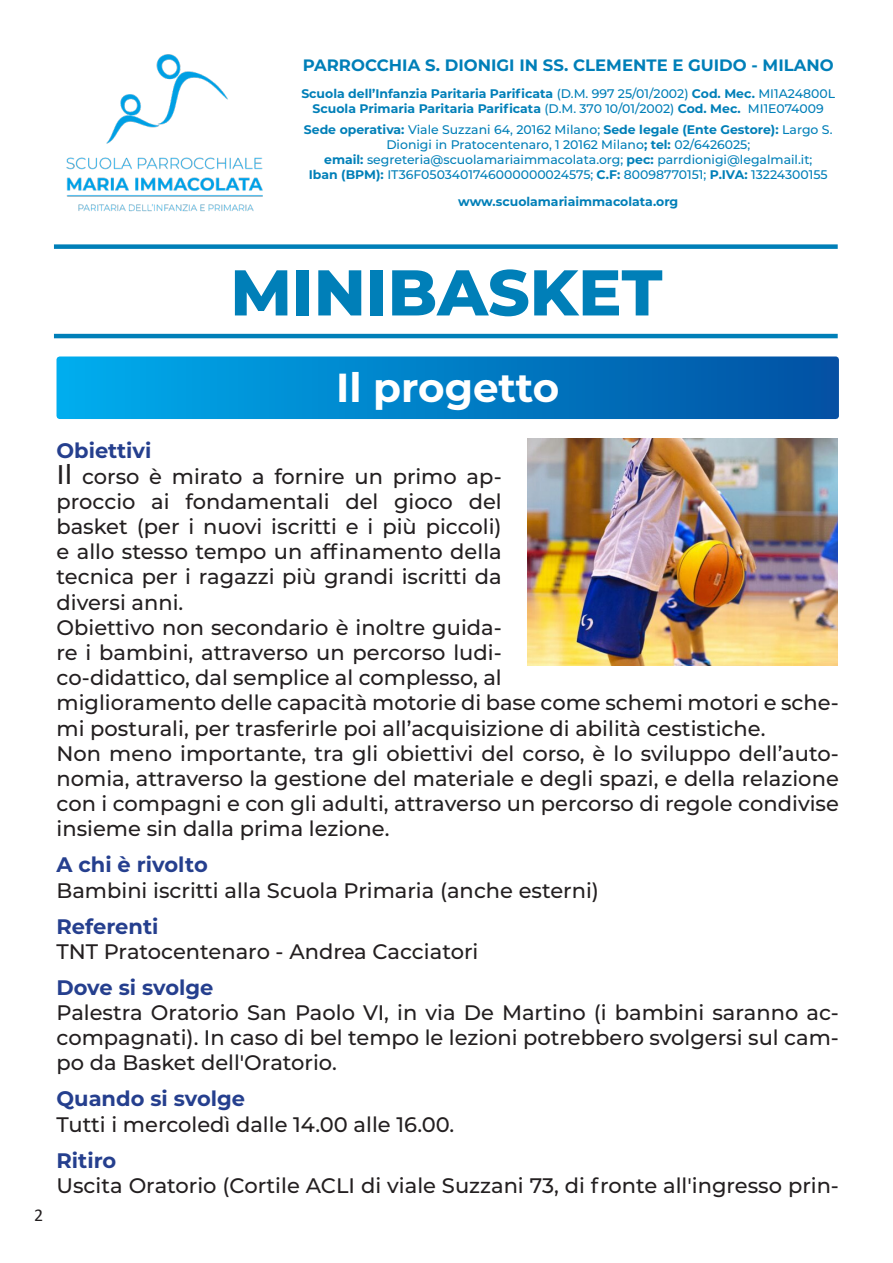
<style>
.page{position:relative;width:893px;height:1263px;background:#fff}
.page>*{position:absolute;margin:0;border:0;box-sizing:border-box;transform-origin:0 0}
.t1{font:800 64.5px "Montserrat";color:#007fb8}
.t2{font:700 40.5px "Montserrat";color:#fff}
.t3{font:500 21px/25.2px "Montserrat";color:#231f20}
.t4{font:700 21px "Montserrat";color:#253f8e}
.t5{font:18px "Calibri";color:#231f20}
.t6{font:700 16.5px "Montserrat";color:#007fb8}
.t7{font:500 12.45px/15px "Montserrat";color:#007fb8;text-align:center}
.t8{font:700 12.45px/15px "Montserrat";color:#007fb8;text-align:center}
.s1{font-weight:500}
.s2{font-weight:700}
.s3{font-weight:700;color:#253f8e}
.s4{font-size:27px}
</style>
<div class="page">
<div style="left:60px;top:359px;width:776px;height:57px;background:linear-gradient(to right,#00aded,#0151a2)"></div>
<img style="left:66px;top:54px;width:197px;height:158px">
<img style="left:527px;top:438px;width:311px;height:228px">
<div style="left:54px;top:244px;width:784px;height:5px;background:#007fb8"></div>
<hr style="left:54px;top:334px;width:784px;height:4px;background:#007fb8">
<p class="t6" style="left:303px;top:53px;width:532px">PARROCCHIA S. DIONIGI IN SS. CLEMENTE E GUIDO - MILANO</p>
<p class="t8" style="left:301px;top:85px;width:535px">Scuola dell’Infanzia Paritaria Parificata <span class="s1">(D.M. 997 25/01/2002)</span> Cod. Mec. <span class="s1">MI1A24800L<br></span>Scuola Primaria Paritaria Parificata <span class="s1">(D.M. 370 10/01/2002)</span> Cod. Mec. <span class="s1">MI1E074009</span></p>
<p class="t7" style="left:304px;top:122px;width:530px"><span class="s2">Sede operativa:</span> Viale Suzzani 64, 20162 Milano; <span class="s2">Sede legale (Ente Gestore):</span> Largo S.<br>Dionigi in Pratocentenaro, 1 20162 Milano<span class="s2">; tel:</span> 02/6426025;<br><span class="s2">email:</span> segreteria@scuolamariaimmacolata.org; <span class="s2">pec:</span> parrdionigi@legalmail.it;<br><span class="s2">Iban (BPM):</span> IT36F0503401746000000024575; <span class="s2">C.F:</span> 80098770151; <span class="s2">P.IVA:</span> 13224300155</p>
<p class="t8" style="left:458px;top:193px;width:222px">www.scuolamariaimmacolata.org</p>
<h1 class="t1" style="left:230px;top:245px;width:434px">MINIBASKET</h1>
<p class="t5" style="left:34px;top:1203px;width:11px">2</p>
<h2 class="t2" style="left:336px;top:358px;width:224px">Il progetto</h2>
<p class="t3" style="left:57px;top:437px;width:784px"><span class="s3">Obiettivi<br></span><span class="s4">Il</span> corso è mirato a fornire un primo ap-<br>proccio ai fondamentali del gioco del<br>basket (per i nuovi iscritti e i più piccoli)<br>e allo stesso tempo un affinamento della<br>tecnica per i ragazzi più grandi iscritti da<br>diversi anni.<br>Obiettivo non secondario è inoltre guida-<br>re i bambini, attraverso un percorso ludi-<br>co-didattico, dal semplice al complesso, al<br>miglioramento delle capacità motorie di base come schemi motori e sche&shy;mi posturali, per trasferirle poi all’acquisizione di abilità cestistiche.<br>Non meno importante, tra gli obiettivi del corso, è lo sviluppo dell’auto&shy;nomia, attraverso la gestione del materiale e degli spazi, e della relazione con i compagni e con gli adulti, attraverso un percorso di regole condivise insieme sin dalla prima lezione.</p>
<p class="t4" style="left:57px;top:850px;width:153px">A chi è rivolto</p>
<p class="t3" style="left:57px;top:877px;width:544px">Bambini iscritti alla Scuola Primaria (anche esterni)</p>
<p class="t4" style="left:57px;top:911px;width:103px">Referenti</p>
<p class="t3" style="left:57px;top:938px;width:423px">TNT Pratocentenaro - Andrea Cacciatori</p>
<p class="t4" style="left:57px;top:972px;width:158px">Dove si svolge</p>
<p class="t3" style="left:57px;top:999px;width:784px;text-align:justify">Palestra Oratorio San Paolo VI, in via De Martino (i bambini saranno ac&shy;compagnati). In caso di bel tempo le lezioni potrebbero svolgersi sul cam&shy;po da Basket dell'Oratorio.</p>
<p class="t4" style="left:57px;top:1084px;width:190px">Quando si svolge</p>
<p class="t3" style="left:57px;top:1111px;width:399px">Tutti i mercoledì dalle 14.00 alle 16.00.</p>
<p class="t4" style="left:57px;top:1145px;width:61px">Ritiro</p>
<p class="t3" style="left:57px;top:1172px;width:784px">Uscita Oratorio (Cortile ACLI di viale Suzzani 73, di fronte all'ingresso prin-</p>
</div>
